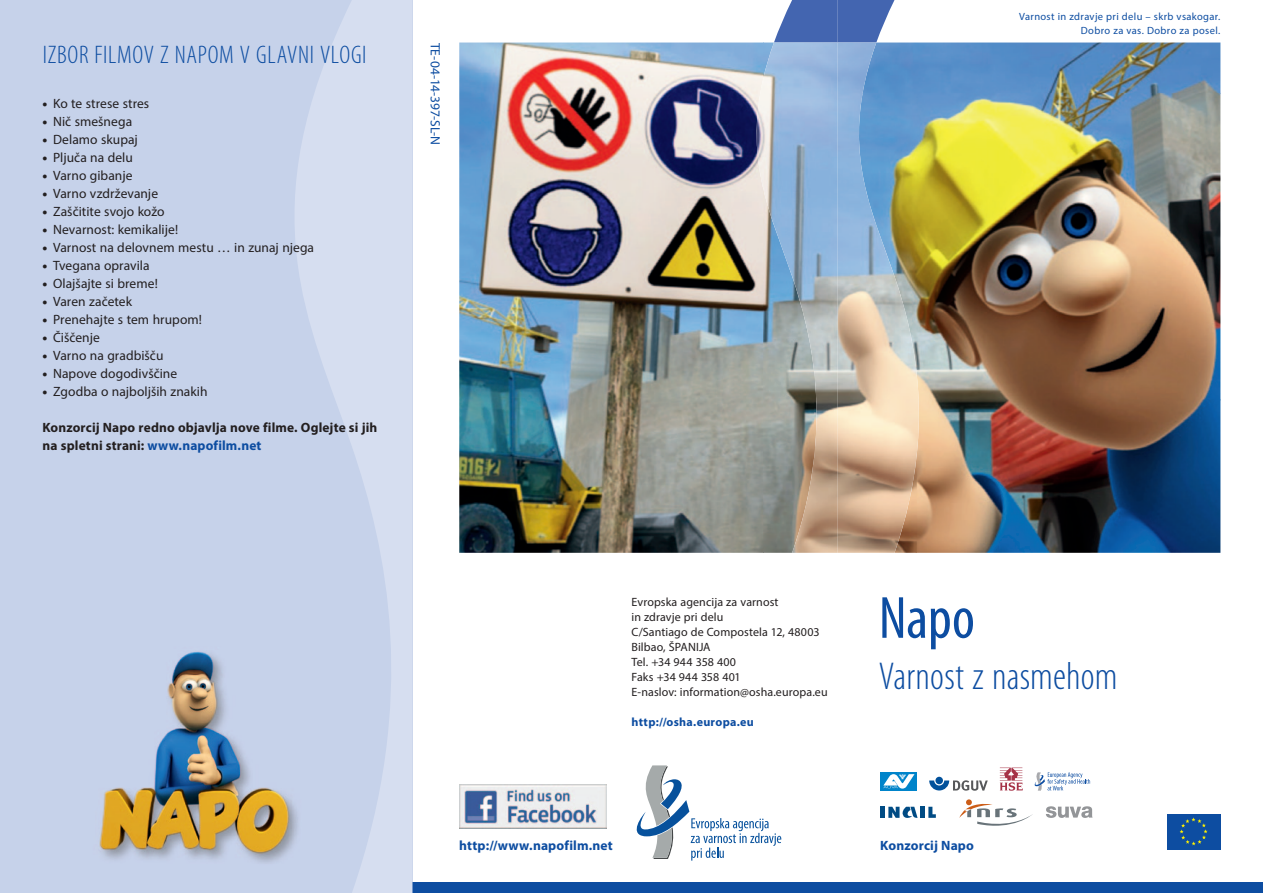
<style>
.page{position:relative;width:1263px;height:893px;background:#fff}
.page>*{position:absolute;margin:0;border:0;box-sizing:border-box;transform-origin:0 0}
.t1{font:condensed 60px "Myriad Pro";color:#0d4da1}
.t2{font:300 condensed 39px "Myriad Pro";letter-spacing:.005em;color:#0d4da1}
.t3{font:300 condensed 25.5px "Myriad Pro";letter-spacing:.025em;color:#0d4da1}
.t4{font:13.5px "Myriad Pro";color:#231f20}
.t5{font:700 13.5px/18px "Myriad Pro";letter-spacing:.01em;color:#231f20}
.t6{font:700 13.5px "Myriad Pro";letter-spacing:.01em;color:#0d4da1}
.t7{font:13.5px "Myriad Pro";letter-spacing:-.01em;color:#0d4da1}
.t8{font:12px/15px "Myriad Pro";letter-spacing:.01em;color:#231f20}
.t9{font:700 12px "Myriad Pro";letter-spacing:.025em;color:#0d4da1}
.t10{font:10.5px/13.5px "Myriad Pro";letter-spacing:.035em;color:#0d4da1;text-align:right}
.s1{font-weight:900}
.s2{color:#0d4da1}
</style>
<div class="page">
<div style="left:0;top:0;width:412px;height:893px;background:#c6d2ea"></div>
<svg style="left:774px;top:0;width:127px;height:43px"></svg>
<div style="left:412px;top:882px;width:851px;height:11px;background:#0d4da1"></div>
<img style="left:459px;top:43px;width:277px;height:510px">
<img style="left:936px;top:43px;width:284px;height:50px">
<img style="left:936px;top:93px;width:284px;height:306px">
<img style="left:936px;top:399px;width:284px;height:154px">
<img style="left:459px;top:784px;width:148px;height:44px">
<svg style="left:295px;top:0;width:118px;height:893px;fill:#d6def0"></svg>
<img style="left:736px;top:43px;width:200px;height:510px">
<img style="left:99px;top:647px;width:211px;height:217px">
<svg style="left:636px;top:765px;width:145px;height:96px"></svg>
<div style="left:1167px;top:814px;width:53px;height:35px;background:#0d4da1"></div>
<svg style="left:1179px;top:817px;width:28px;height:28px"></svg>
<div style="left:935px;top:777px;width:8px;height:7px;background:#01519b;border-radius:50%"></div>
<svg style="left:929px;top:780px;width:59px;height:11px"></svg>
<svg style="left:1000px;top:768px;width:23px;height:23px"></svg>
<hr style="left:880px;top:807px;width:4px;height:11px;background:#004b84">
<hr style="left:920px;top:807px;width:4px;height:11px;background:#004b84">
<svg style="left:928px;top:807px;width:8px;height:11px"></svg>
<svg style="left:888px;top:807px;width:29px;height:11px"></svg>
<svg style="left:1046px;top:806px;width:46px;height:12px"></svg>
<svg style="left:1034px;top:772px;width:56px;height:19px"></svg>
<div style="left:880px;top:772px;width:37px;height:18px;background:#0084ca"></div>
<svg style="left:883px;top:774px;width:31px;height:15px"></svg>
<svg style="left:959px;top:799px;width:74px;height:27px"></svg>
<h3 class="t3" style="left:43px;top:41px;width:325px">IZBOR FILMOV Z NAPOM V GLAVNI VLOGI</h3>
<p class="t4" style="left:43px;top:95px;width:108px"><span class="s1">•</span> Ko te strese stres</p>
<p class="t4" style="left:43px;top:113px;width:91px"><span class="s1">•</span> Nič smešnega</p>
<p class="t4" style="left:43px;top:131px;width:97px"><span class="s1">•</span> Delamo skupaj</p>
<p class="t4" style="left:43px;top:149px;width:92px"><span class="s1">•</span> Pljuča na delu</p>
<p class="t4" style="left:43px;top:167px;width:91px"><span class="s1">•</span> Varno gibanje</p>
<p class="t4" style="left:43px;top:185px;width:117px"><span class="s1">•</span> Varno vzdrževanje</p>
<p class="t4" style="left:43px;top:203px;width:124px"><span class="s1">•</span> Zaščitite svojo kožo</p>
<p class="t4" style="left:43px;top:221px;width:137px"><span class="s1">•</span> Nevarnost: kemikalije!</p>
<p class="t4" style="left:43px;top:239px;width:273px"><span class="s1">•</span> Varnost na delovnem mestu … in zunaj njega</p>
<p class="t4" style="left:43px;top:257px;width:109px"><span class="s1">•</span> Tvegana opravila</p>
<p class="t4" style="left:43px;top:275px;width:117px"><span class="s1">•</span> Olajšajte si breme!</p>
<p class="t4" style="left:43px;top:293px;width:91px"><span class="s1">•</span> Varen začetek</p>
<p class="t4" style="left:43px;top:311px;width:161px"><span class="s1">•</span> Prenehajte s tem hrupom!</p>
<p class="t4" style="left:43px;top:329px;width:59px"><span class="s1">•</span> Čiščenje</p>
<p class="t4" style="left:43px;top:347px;width:122px"><span class="s1">•</span> Varno na gradbišču</p>
<p class="t4" style="left:43px;top:365px;width:136px"><span class="s1">•</span> Napove dogodivščine</p>
<p class="t4" style="left:43px;top:383px;width:167px"><span class="s1">•</span> Zgodba o najboljših znakih</p>
<p class="t5" style="left:43px;top:418px;width:336px">Konzorcij Napo redno objavlja nove filme. Oglejte si jih na spletni strani: <span class="s2">www.napofilm.net</span></p>
<p class="t7" style="left:444px;top:43px;width:104px;rotate:90deg">TE-04-14-397-SL-N</p>
<p class="t10" style="left:1019px;top:10px;width:203px">Varnost in zdravje pri delu – skrb vsakogar.<br>Dobro za vas. Dobro za posel.</p>
<p class="t8" style="left:631px;top:594px;width:198px">Evropska agencija za varnost<br>in zdravje pri delu<br>C/Santiago de Compostela 12, 48003<br>Bilbao, ŠPANIJA<br>Тel. +34 944 358 400<br>Faks +34 944 358 401<br>E-naslov: information@osha.europa.eu</p>
<p class="t9" style="left:631px;top:714px;width:124px">http://osha.europa.eu</p>
<h1 class="t1" style="left:879px;top:582px;width:98px">Napo</h1>
<h2 class="t2" style="left:879px;top:655px;width:240px">VARNOST Z NASMEHOM</h2>
<p class="t6" style="left:459px;top:836px;width:155px">http://www.napofilm.net</p>
<p class="t6" style="left:880px;top:836px;width:95px">Konzorcij Napo</p>
</div>
